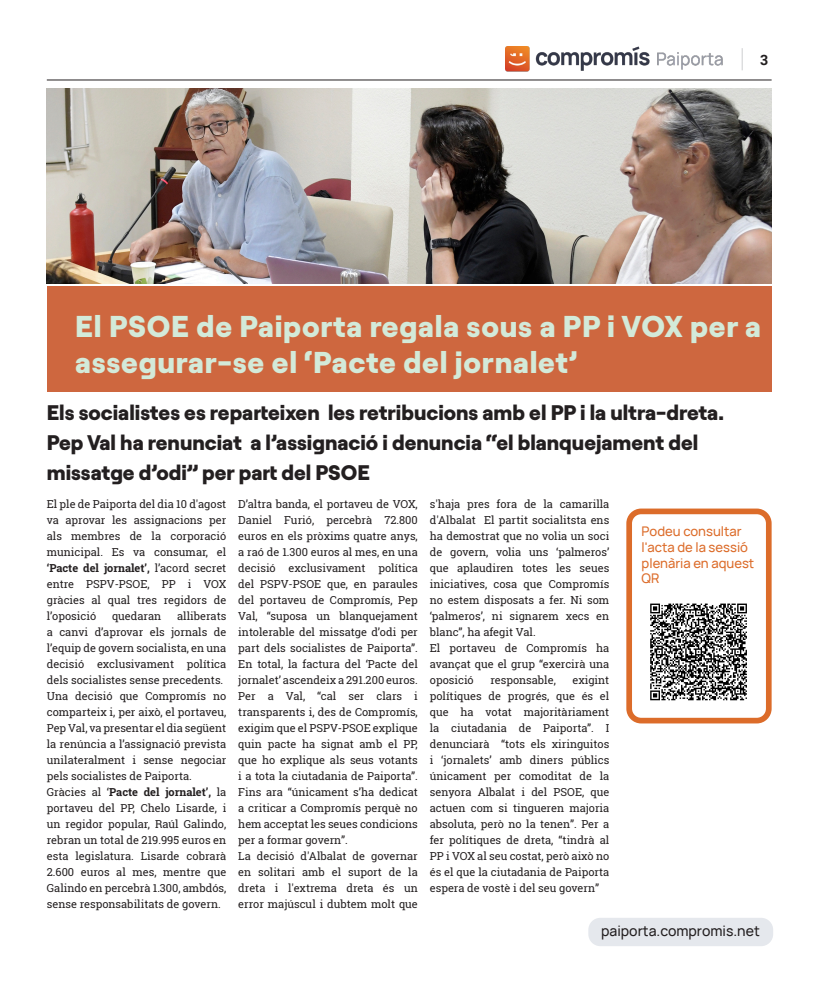
<style>
.page{position:relative;width:820px;height:993px;background:#fff}
.page>*{position:absolute;margin:0;border:0;box-sizing:border-box;transform-origin:0 0}
.t1{font:800 30px "Roobert";letter-spacing:.025em;color:#d3ead9}
.t2{font:800 21px/30px "Roobert";color:#231f20}
.t3{font:700 14.3px "Roboto";color:#231f20}
.t4{font:500 14px "Manrope";color:#231f20}
.t5{font:500 13px/15.6px "Manrope";color:#dc6c2a}
.t6{font:11px/16px "Roboto Slab";color:#231f20;text-align:justify}
.s1{font-weight:700}
</style>
<div class="page">
<hr style="left:47px;top:79px;width:724px;height:1px;background:#231f20">
<div style="left:588px;top:917px;width:184px;height:28px;background:#e5e8ed;border-radius:12px"></div>
<img style="left:505px;top:47px;width:238px;height:25px">
<div style="left:47px;top:286px;width:724px;height:106px;background:#ce673f"></div>
<img style="left:47px;top:88px;width:724px;height:195px">
<div style="left:626px;top:508px;width:145px;height:215px;border:6px solid #dc6c2a;border-radius:12px"></div>
<img style="left:650px;top:603px;width:97px;height:98px">
<h3 class="t3" style="left:760px;top:50px;width:10px">3</h3>
<p class="t1" style="left:75px;top:304px;width:687px">El PSOE de Paiporta regala sous a PP i VOX per a</p>
<p class="t1" style="left:75px;top:340px;width:503px">assegurar-se el ‘Pacte del jornalet’</p>
<p class="t2" style="left:47px;top:396px;width:678px">Els socialistes es reparteixen les retribucions amb el PP i la ultra-dreta.</p>
<p class="t2" style="left:47px;top:426px;width:652px">Pep Val ha renunciat a l’assignació i denuncia “el blanquejament del missatge d’odi” per part del PSOE</p>
<p class="t6" style="left:47px;top:495px;width:181px">El ple de Paiporta del dia 10 d'agost va aprovar les assignacions per als membres de la corporació municipal. Es va consumar, el <span class="s1">‘Pacte del jornalet’,</span> l’acord secret entre PSPV-PSOE, PP i VOX gràcies al qual tres regidors de l’oposició</p>
<p class="t6" style="left:47px;top:607px;width:181px;text-indent:130px">alliberats a canvi d’aprovar els jornals de l’equip de govern socialista, en una decisió exclusivament política dels socialistes sense precedents.</p>
<p class="t6" style="left:47px;top:687px;width:181px">Una decisió que Compromís no comparteix i, per això, el portaveu, Pep Val, va presentar el dia següent la renúncia a l’assignació prevista unilateralment i sense negociar pels socialistes de Paiporta.</p>
<p class="t6" style="left:47px;top:783px;width:181px">Gràcies al ‘<span class="s1">Pacte del jornalet’,</span> la portaveu del PP, Chelo Lisarde, i un regidor popular, Raúl Galindo, rebran un total de 219.995 euros en esta legislatura. Lisarde cobrarà 2.600 euros al mes, mentre que Galindo en percebrà 1.300, ambdós, sense responsabilitats de govern.</p>
<p class="t6" style="left:112px;top:607px;width:51px">quedaran</p>
<p class="t6" style="left:238px;top:495px;width:181px">D’altra banda, el portaveu de VOX, Daniel Furió, percebrà 72.800 euros en els pròxims quatre anys, a raó de 1.300 euros al mes, en una decisió exclusivament política del PSPV-PSOE que, en paraules del portaveu de Compromís, Pep Val, “suposa un blanquejament intolerable del missatge d’odi per part dels socialistes de Paiporta”.<br>En total, la factura del ‘Pacte del jornalet’ ascendeix a 291.200 euros.</p>
<p class="t6" style="left:238px;top:687px;width:181px">Per a Val, “cal ser clars i transparents i, des de Compromís, exigim que el PSPV-PSOE explique quin pacte ha signat amb el PP, que ho explique als seus votants i a tota la ciutadania de Paiporta”.<br>Fins ara “únicament s’ha dedicat a criticar a Compromís perquè no hem acceptat les seues condicions per a formar govern”.</p>
<p class="t6" style="left:238px;top:847px;width:181px">La decisió d'Albalat de governar en solitari amb el suport de la dreta i l'extrema dreta és un error majúscul i dubtem molt que</p>
<p class="t6" style="left:429px;top:495px;width:181px">s'haja pres fora de la camarilla d'Albalat El partit socialitsta ens ha demostrat que no volia un soci de govern, volia uns ‘palmeros’ que aplaudiren totes les seues iniciatives, cosa que Compromís no estem disposats a fer. Ni som ‘palmeros’, ni signarem xecs en blanc”, ha afegit Val.</p>
<p class="t6" style="left:429px;top:639px;width:181px">El portaveu de Compromís ha avançat que el grup “exercirà una oposició</p>
<p class="t6" style="left:429px;top:671px;width:181px;text-indent:142px">exigint polítiques de progrés, que és el que ha votat majoritàriament la ciutadania de Paiporta”. I denunciarà “tots els xiringuitos i ‘jornalets’ amb diners públics únicament per comoditat de la senyora Albalat i del PSOE, que actuen com si tingueren majoria absoluta, però no la tenen”. Per a fer polítiques de dreta, “tindrà al PP i VOX al seu costat, però això no és el que la ciutadania de Paiporta espera de vostè i del seu govern”</p>
<p class="t6" style="left:490px;top:671px;width:67px">responsable,</p>
<p class="t5" style="left:641px;top:523px;width:114px">Podeu consultar l'acta de la sessió plenària en aquest<br>QR</p>
<p class="t4" style="left:600px;top:922px;width:160px">paiporta.compromis.net</p>
</div>
